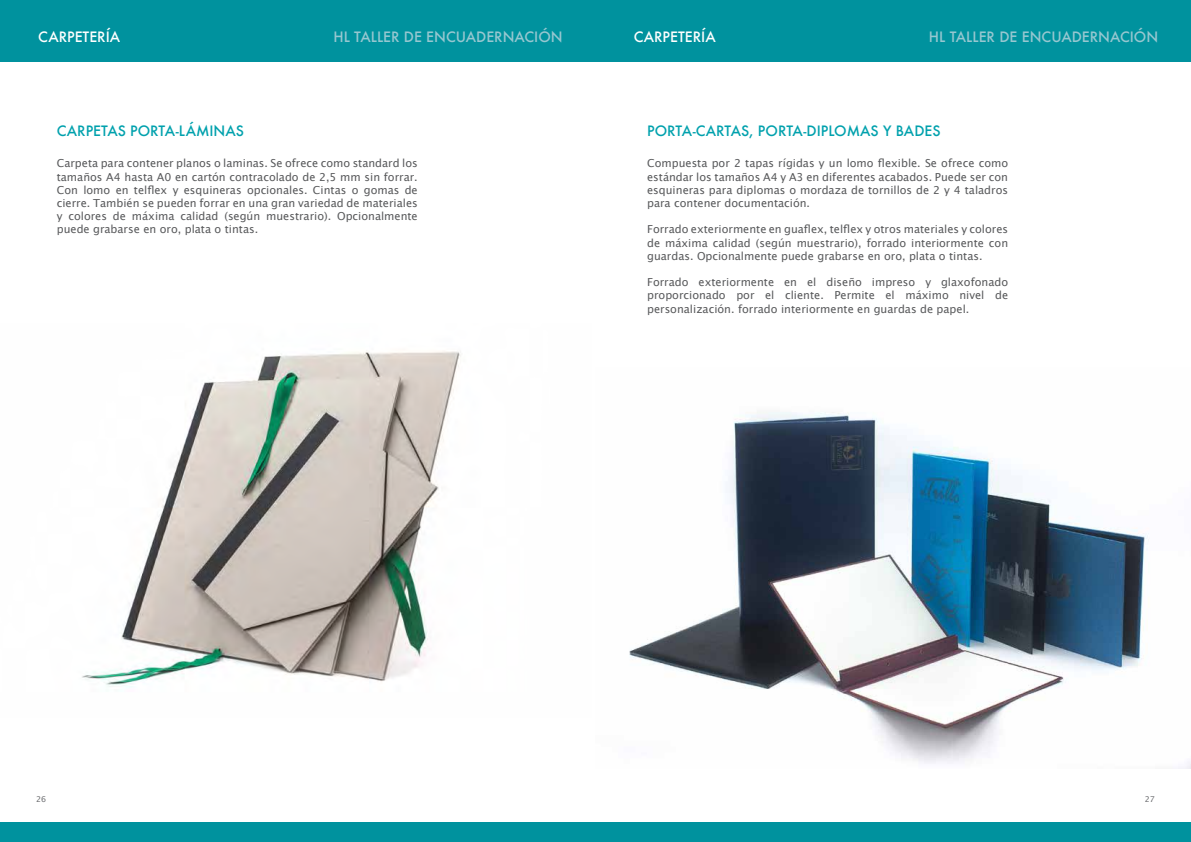
<style>
.page{position:relative;width:1191px;height:842px;background:#fff}
.page>*{position:absolute;margin:0;border:0;box-sizing:border-box;transform-origin:0 0}
.t1{font:500 14px "Futura";color:#00a1ad}
.t2{font:500 14px "Futura";color:#97c7d0}
.t3{font:500 14px "Futura";color:#fff}
.t4{font:11px/13.2px "Lucida Grande";color:#58595b;text-align:justify}
.t5{font:8px "Lucida Grande";color:#6d6e71}
</style>
<div class="page">
<div style="left:0;top:822px;width:595px;height:20px;background:#00929e"></div>
<div style="left:0;top:0;width:595px;height:62px;background:#00929e"></div>
<img style="left:82px;top:351px;width:379px;height:337px">
<div style="left:595px;top:822px;width:596px;height:20px;background:#00929e"></div>
<div style="left:595px;top:0;width:596px;height:62px;background:#00929e"></div>
<img style="left:629px;top:412px;width:562px;height:356px">
<p class="t3" style="left:38px;top:27px;width:83px">CARPETERÍA</p>
<p class="t2" style="left:333px;top:27px;width:231px">HL TALLER DE ENCUADERNACIÓN</p>
<p class="t1" style="left:57px;top:121px;width:189px">CARPETAS PORTA-LÁMINAS</p>
<p class="t4" style="left:57px;top:157px;width:362px">Carpeta para contener planos o laminas. Se ofrece como standard los tamaños A4 hasta A0 en cartón contracolado de 2,5 mm sin forrar.<br>Con lomo en telflex y esquineras opcionales. Cintas o gomas de cierre. También se pueden forrar en una gran variedad de materiales y colores de máxima calidad (según muestrario). Opcionalmente puede grabarse en oro, plata o tintas.</p>
<p class="t3" style="left:634px;top:27px;width:83px">CARPETERÍA</p>
<p class="t2" style="left:929px;top:27px;width:231px">HL TALLER DE ENCUADERNACIÓN</p>
<p class="t1" style="left:647px;top:121px;width:295px">PORTA-CARTAS, PORTA-DIPLOMAS Y BADES</p>
<p class="t4" style="left:647px;top:157px;width:362px">Compuesta por 2 tapas rígidas y un lomo flexible. Se ofrece como estándar los tamaños A4 y A3 en diferentes acabados. Puede ser con esquineras para diplomas o mordaza de tornillos de 2 y 4 taladros para contener documentación.</p>
<p class="t4" style="left:647px;top:223px;width:362px">Forrado exteriormente en guaflex, telflex y otros materiales y colores de máxima calidad (según muestrario), forrado interiormente con guardas. Opcionalmente puede grabarse en oro, plata o tintas.</p>
<p class="t4" style="left:647px;top:276px;width:362px">Forrado exteriormente en el diseño impreso y glaxofonado proporcionado por el cliente. Permite el máximo nivel de personalización. forrado interiormente en guardas de papel.</p>
<p class="t5" style="left:36px;top:794px;width:12px">26</p>
<p class="t5" style="left:1144px;top:794px;width:12px">27</p>
</div>
